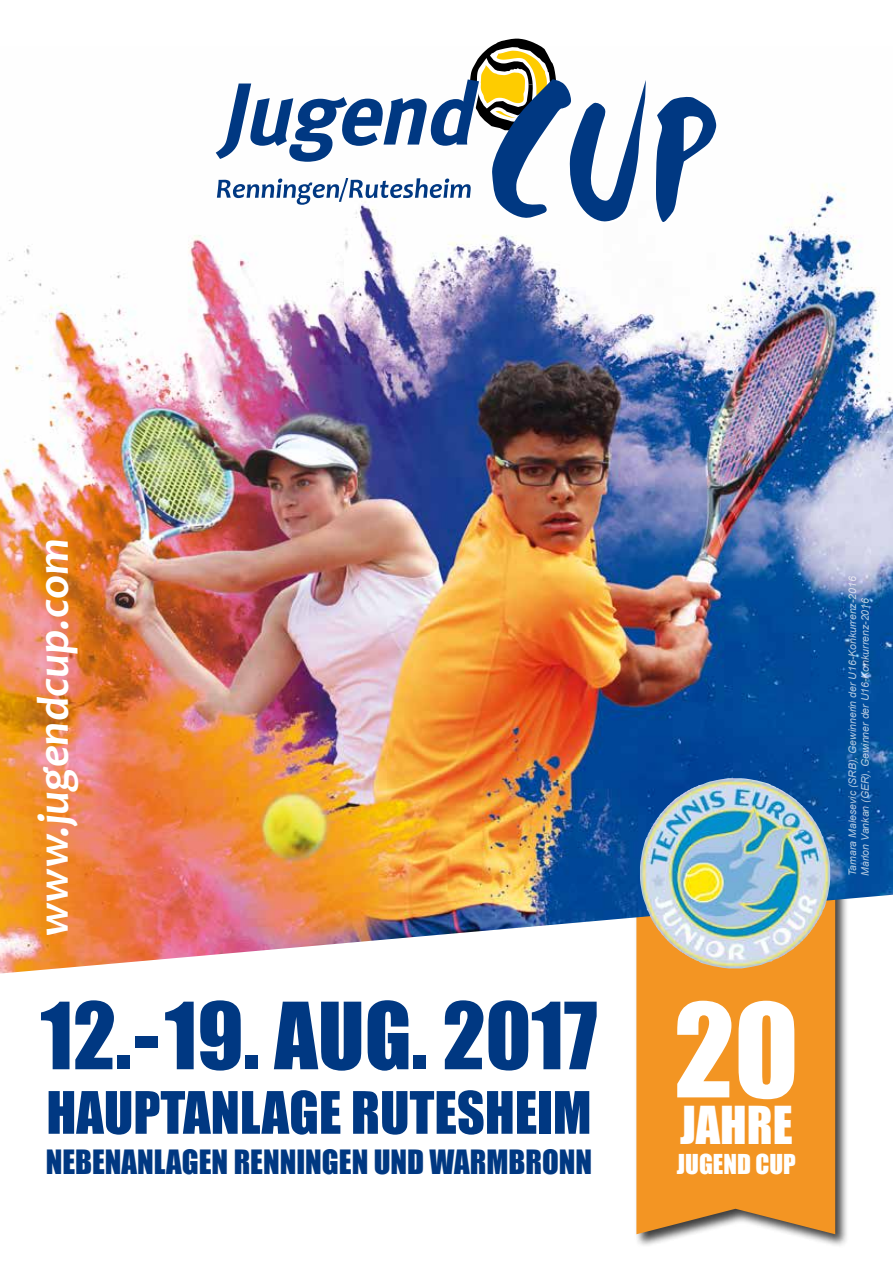
<style>
.page{position:relative;width:893px;height:1263px;background:#fff}
.page>*{position:absolute;margin:0;border:0;box-sizing:border-box;transform-origin:0 0}
.t1{font:120px "Impact";color:#fff}
.t2{font:85.5px "Impact";color:#003882}
.t3{font:54px "Impact";color:#003882}
.t4{font:48px "Impact";color:#fff}
.t5{font:italic 700 45px "Candara";color:#fff}
.t6{font:30.75px "Impact";color:#003882}
.t7{font:25.2px "Impact";color:#fff}
.t8{font:italic 10.5px/12.6px "Arial";color:#fff}
</style>
<div class="page">
<div style="left:634px;top:840px;width:216px;height:408px;background:#000;opacity:.75"></div>
<div style="left:636px;top:973px;width:199px;height:261px;background:#f39523"></div>
<img style="left:0;top:152px;width:893px;height:821px">
<svg style="left:656px;top:96px;width:62px;height:130px"></svg>
<svg style="left:216px;top:39px;width:432px;height:185px"></svg>
<img style="left:640px;top:778px;width:190px;height:190px">
<h3 class="t5" style="left:25px;top:937px;width:400px;rotate:-90deg">www.jugendcup.com</h3>
<h2 class="t2" style="left:40px;top:969px;width:558px">12.-19. AUG. 2017</h2>
<h3 class="t3" style="left:46px;top:1071px;width:547px">HAUPTANLAGE RUTESHEIM</h3>
<h3 class="t6" style="left:46px;top:1138px;width:548px">NEBENANLAGEN RENNINGEN UND WARMBRONN</h3>
<h1 class="t1" style="left:674px;top:957px;width:126px">20</h1>
<h3 class="t4" style="left:680px;top:1088px;width:114px">JAHRE</h3>
<h3 class="t7" style="left:677px;top:1144px;width:120px">JUGEND CUP</h3>
<p class="t8" style="left:846px;top:876px;width:301px;rotate:-90deg">Tamara Malesevic (SRB), Gewinnerin der U16-Konkurrenz-2016<br>Marlon Vankan (GER), Gewinner der U16-Konkurrenz-2016</p>
</div>
